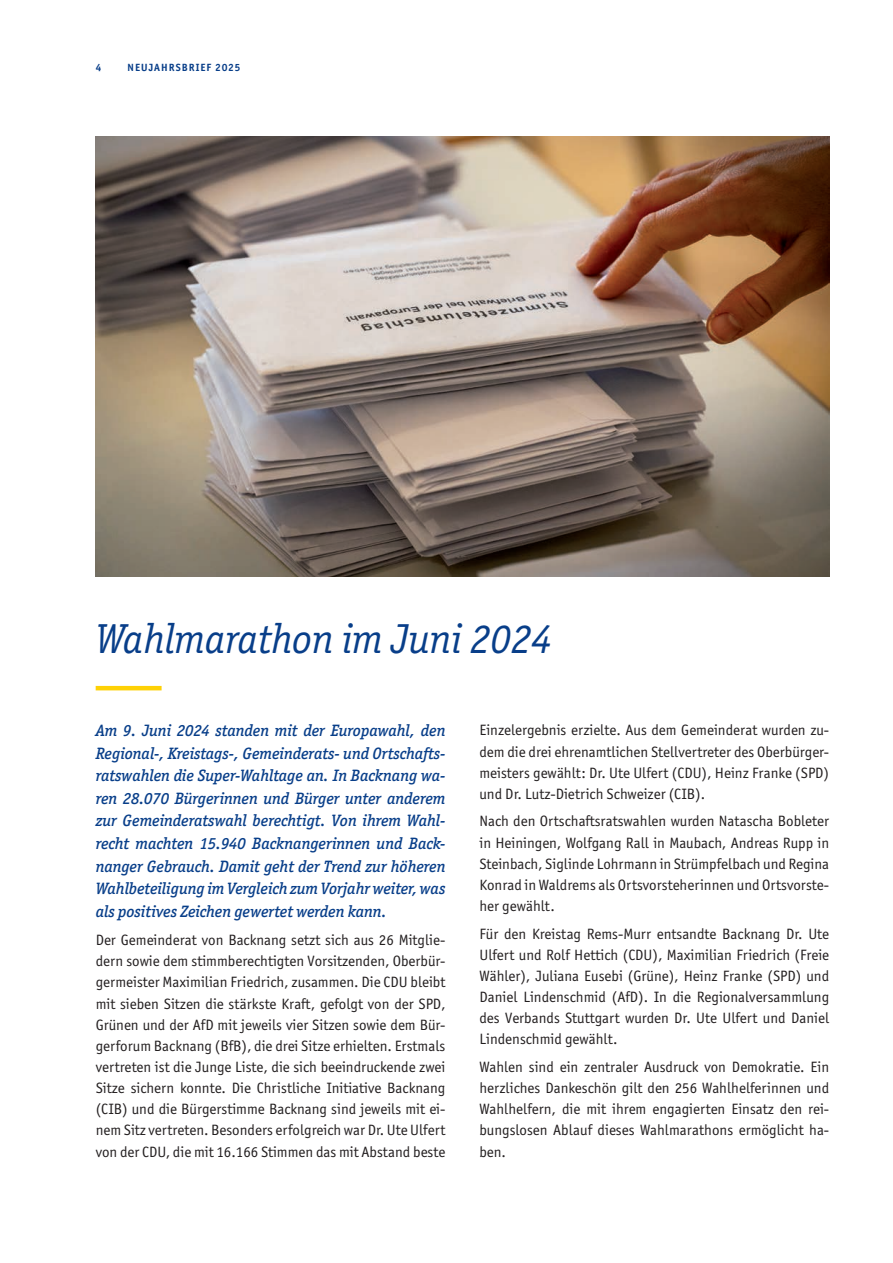
<style>
.page{position:relative;width:893px;height:1263px;background:#fff}
.page>*{position:absolute;margin:0;border:0;box-sizing:border-box;transform-origin:0 0}
.t1{font:italic 42px "Officina Serif ITC Pro";color:#083e89}
.t2{font:italic 500 16.5px/22.5px "Officina Serif ITC Pro";color:#083e89;text-align:justify}
.t3{font:15px/21.1px "Officina Sans ITC Pro";color:#231f20;text-align:justify}
.t4{font:700 10.5px "Officina Sans ITC Pro";letter-spacing:.1em;color:#083e89}
</style>
<div class="page">
<hr style="left:96px;top:686px;width:66px;height:4px;background:#fed105">
<img style="left:96px;top:136px;width:733px;height:440px">
<p class="t4" style="left:96px;top:61px;width:7px">4</p>
<p class="t4" style="left:128px;top:61px;width:114px">NEUJAHRSBRIEF 2025</p>
<h1 class="t1" style="left:96px;top:614px;width:458px">Wahlmarathon im Juni 2024</h1>
<p class="t2" style="left:96px;top:719px;width:351px">Am 9. Juni 2024 standen mit der Europawahl, den Regional-, Kreistags-, Gemeinderats- und Ortschafts&shy;ratswahlen die Super-Wahltage an. In Backnang wa&shy;ren 28.070 Bürgerinnen und Bürger unter anderem zur Gemeinderatswahl berechtigt. Von ihrem Wahl&shy;recht machten 15.940 Backnangerinnen und Back&shy;nanger Gebrauch. Damit geht der Trend zur höheren Wahlbeteiligung im Vergleich zum Vorjahr weiter, was als positives Zeichen gewertet werden kann.</p>
<p class="t3" style="left:96px;top:929px;width:351px">Der Gemeinderat von Backnang setzt sich aus 26 Mitglie&shy;dern sowie dem stimmberechtigten Vorsitzenden, Oberbür&shy;germeister Maximilian Friedrich, zusammen. Die CDU bleibt mit sieben Sitzen die stärkste Kraft, gefolgt von der SPD, Grünen und der AfD mit jeweils vier Sitzen sowie dem Bür&shy;gerforum Backnang (BfB), die drei Sitze erhielten. Erstmals vertreten ist die Junge Liste, die sich beeindruckende zwei Sitze sichern konnte. Die Christliche Initiative Backnang (CIB) und die Bürgerstimme Backnang sind jeweils mit ei&shy;nem Sitz vertreten. Besonders erfolgreich war Dr. Ute Ulfert von der CDU, die mit 16.166 Stimmen das mit Abstand beste</p>
<p class="t3" style="left:479px;top:720px;width:351px">Einzelergebnis erzielte. Aus dem Gemeinderat wurden zu&shy;dem die drei ehrenamtlichen Stellvertreter des Oberbürger&shy;meisters gewählt: Dr. Ute Ulfert (CDU), Heinz Franke (SPD) und Dr. Lutz-Dietrich Schweizer (CIB).</p>
<p class="t3" style="left:479px;top:811px;width:351px">Nach den Ortschaftsratswahlen wurden Natascha Bobleter in Heiningen, Wolfgang Rall in Maubach, Andreas Rupp in Steinbach, Siglinde Lohrmann in Strümpfelbach und Regina Konrad in Waldrems als Ortsvorsteherinnen und Ortsvorste&shy;her gewählt.</p>
<p class="t3" style="left:479px;top:923px;width:351px">Für den Kreistag Rems-Murr entsandte Backnang Dr. Ute Ulfert und Rolf Hettich (CDU), Maximilian Friedrich (Freie Wähler), Juliana Eusebi (Grüne), Heinz Franke (SPD) und Daniel Lindenschmid (AfD). In die Regionalversammlung des Verbands Stuttgart wurden Dr. Ute Ulfert und Daniel Lindenschmid gewählt.</p>
<p class="t3" style="left:479px;top:1056px;width:351px">Wahlen sind ein zentraler Ausdruck von Demokratie. Ein herzliches Dankeschön gilt den 256 Wahlhelferinnen und Wahlhelfern, die mit ihrem engagierten Einsatz den rei&shy;bungslosen Ablauf dieses Wahlmarathons ermöglicht ha&shy;ben.</p>
</div>
